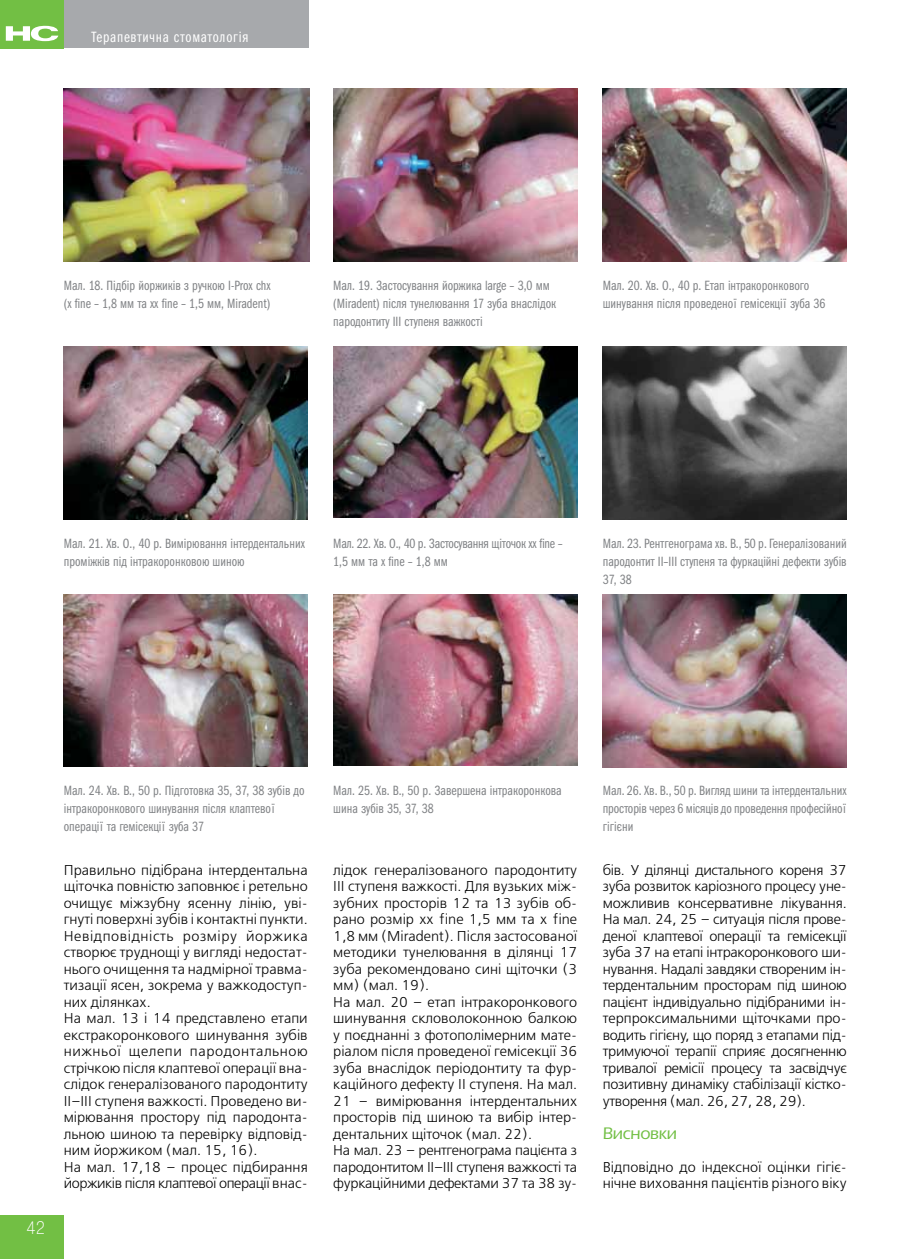
<style>
.page{position:relative;width:902px;height:1259px;background:#fff}
.page>*{position:absolute;margin:0;border:0;box-sizing:border-box;transform-origin:0 0}
.t1{font:200 18px "Pragmatica";color:#fff;scale:.9 1}
.t2{font:700 16.5px "Eras Light ITC";letter-spacing:-.02em;color:#72bf44}
.t3{font:15px "Franklin Gothic Book Cmp ITC";letter-spacing:.05em;color:#fff}
.t4{font:300 14.25px/16.5px "Free Set";color:#000}
.t5{font:13.5px/18px "Franklin Gothic Book Cmp ITC";color:#808285}
.t6{font:13.5px/18px "Franklin Gothic Book Cmp ITC";letter-spacing:-.02em;color:#808285}
</style>
<div class="page">
<div style="left:0;top:1215px;width:63px;height:44px;background:#72bf44"></div>
<div style="left:21px;top:0;width:287px;height:48px;background:#a7a9ac"></div>
<div style="left:0;top:0;width:64px;height:48px;background:#72bf44"></div>
<svg style="left:6px;top:26px;width:52px;height:15px"></svg>
<img style="left:333px;top:89px;width:244px;height:173px">
<img style="left:64px;top:89px;width:245px;height:173px">
<img style="left:602px;top:89px;width:244px;height:173px">
<img style="left:333px;top:346px;width:244px;height:171px">
<img style="left:333px;top:594px;width:244px;height:171px">
<img style="left:602px;top:346px;width:244px;height:173px">
<img style="left:602px;top:594px;width:244px;height:173px">
<img style="left:64px;top:346px;width:244px;height:173px">
<img style="left:64px;top:594px;width:244px;height:172px">
<p class="t3" style="left:91px;top:29px;width:159px">Терапевтична стоматологія</p>
<p class="t5" style="left:64px;top:277px;width:208px">Мал. 18. Підбір йоржиків з ручкою I-Prox chx (x fine – 1,8 мм та xx fine – 1,5 мм, Miradent)</p>
<p class="t5" style="left:333px;top:277px;width:224px">Мал. 19. Застосування йоржика large – 3,0 мм (Miradent) після тунелювання 17 зуба внаслідок пародонтиту III ступеня важкості</p>
<p class="t5" style="left:602px;top:277px;width:224px">Мал. 20. Хв. О., 40 р. Етап інтракоронкового шинування після проведеної гемісекції зуба 36</p>
<p class="t5" style="left:64px;top:534px;width:243px">Мал. 21. Хв. О., 40 р. Вимірювання інтердентальних проміжків під інтракоронковою шиною</p>
<p class="t6" style="left:333px;top:534px;width:231px">Мал. 22. Хв. О., 40 р. Застосування щіточок xx fine –<br>1,5 мм та x fine – 1,8 мм</p>
<p class="t5" style="left:602px;top:534px;width:245px;text-align:justify">Мал. 23. Рентгенограма хв. В., 50 р. Генералізований пародонтит II–III ступеня та фуркаційні дефекти зубів 37, 38</p>
<p class="t1" style="left:27px;top:1216px;width:22px">42</p>
<p class="t5" style="left:64px;top:782px;width:242px">Мал. 24. Хв. В., 50 р. Підготовка 35, 37, 38 зубів до інтракоронкового шинування після клаптевої операції та гемісекції зуба 37</p>
<p class="t5" style="left:333px;top:782px;width:230px">Мал. 25. Хв. В., 50 р. Завершена інтракоронкова шина зубів 35, 37, 38</p>
<p class="t5" style="left:602px;top:782px;width:245px;text-align:justify">Мал. 26. Хв. В., 50 р. Вигляд шини та інтердентальних просторів через 6 місяців до проведення професійної гігієни</p>
<p class="t4" style="left:64px;top:862px;width:245px">Правильно підібрана інтердентальна щіточка повністю заповнює і ретельно очищує міжзубну ясенну лінію, уві&shy;гнуті поверхні зубів і контактні пункти.<br>Невідповідність розміру йоржика створює труднощі у вигляді недостат&shy;нього очищення та надмірної травма&shy;тизації ясен, зокрема у важкодоступ&shy;них ділянках.<br>На мал. 13 і 14 представлено етапи екстракоронкового шинування зубів нижньої щелепи пародонтальною стрічкою після клаптевої операції вна&shy;слідок генералізованого пародонтиту II–III ступеня важкості. Проведено ви&shy;мірювання простору під пародонта&shy;льною шиною та перевірку відповід&shy;ним йоржиком (мал. 15, 16).<br>На мал. 17,18 – процес підбирання йоржиків після клаптевої операції внас-</p>
<p class="t4" style="left:333px;top:862px;width:245px">лідок генералізованого пародонтиту III ступеня важкості. Для вузьких між&shy;зубних просторів 12 та 13 зубів об&shy;рано розмір xx fine 1,5 мм та x fine 1,8 мм (Miradent). Після застосованої методики тунелювання в ділянці 17 зуба рекомендовано сині щіточки (3 мм) (мал. 19).<br>На мал. 20 – етап інтракоронкового шинування скловолоконною балкою у поєднанні з фотополімерним мате&shy;ріалом після проведеної гемісекції 36 зуба внаслідок періодонтиту та фур&shy;каційного дефекту II ступеня. На мал.<br>21 – вимірювання інтердентальних просторів під шиною та вибір інтер&shy;дентальних щіточок (мал. 22).<br>На мал. 23 – рентгенограма пацієнта з пародонтитом II–III ступеня важкості та фуркаційними дефектами 37 та 38 зу-</p>
<p class="t4" style="left:602px;top:862px;width:245px;text-align:justify">бів. У ділянці дистального кореня 37 зуба розвиток каріозного процесу уне&shy;можливив консервативне лікування.<br>На мал. 24, 25 – ситуація після прове&shy;деної клаптевої операції та гемісекції зуба 37 на етапі інтракоронкового ши&shy;нування. Надалі завдяки створеним ін&shy;тердентальним просторам під шиною пацієнт індивідуально підібраними ін&shy;терпроксимальними щіточками про&shy;водить гігієну, що поряд з етапами під&shy;тримуючої терапії сприяє досягненню тривалої ремісії процесу та засвідчує позитивну динаміку стабілізації кістко&shy;утворення (мал. 26, 27, 28, 29).</p>
<p class="t2" style="left:602px;top:1123px;width:76px">Висновки</p>
<p class="t4" style="left:602px;top:1159px;width:245px">Відповідно до індексної оцінки гігіє&shy;нічне виховання пацієнтів різного віку</p>
</div>
